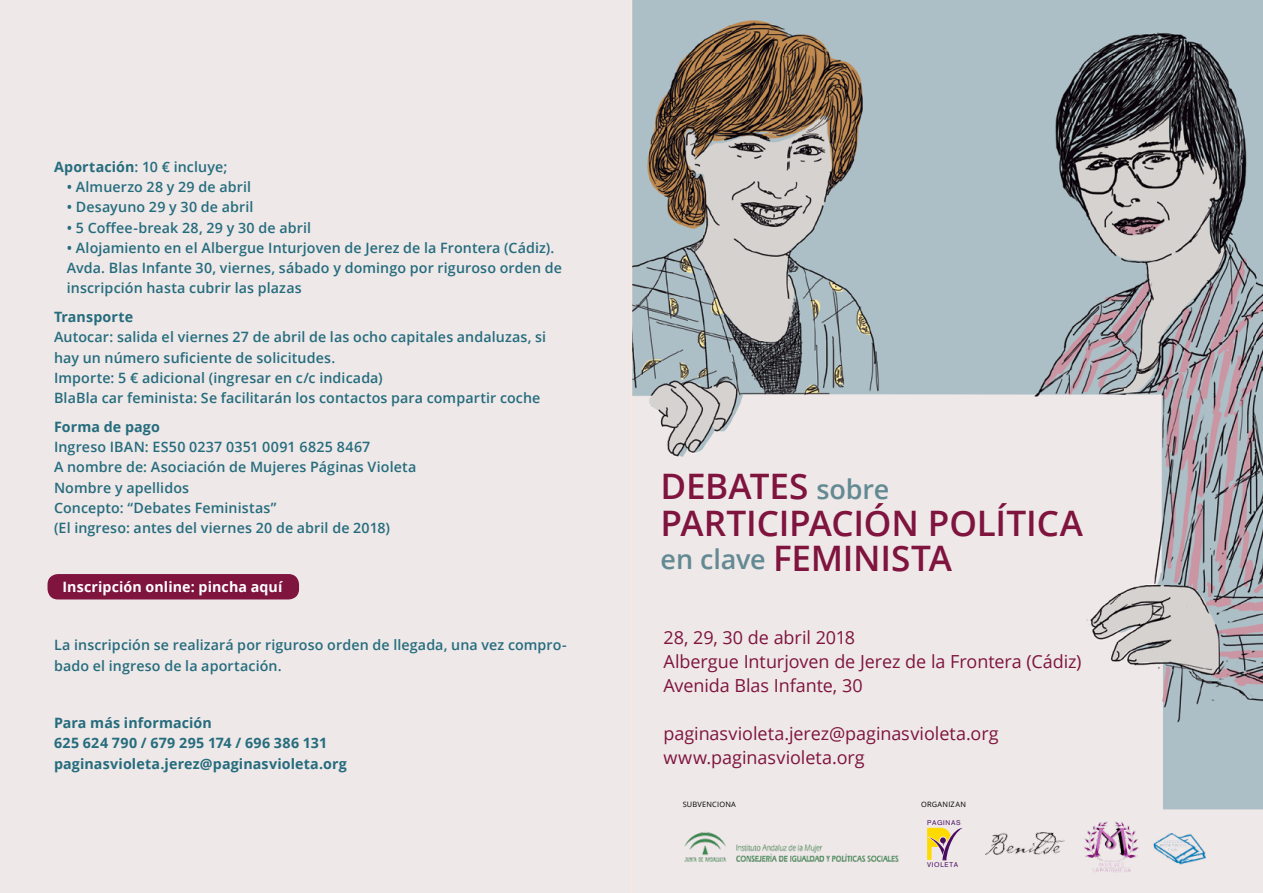
<style>
.page{position:relative;width:1263px;height:893px;background:#fff}
.page>*{position:absolute;margin:0;border:0;box-sizing:border-box;transform-origin:0 0}
.t1{font:600 35.1px/36.2px "Open Sans";letter-spacing:-.005em;color:#7f143e}
.t2{font:600 27px "Open Sans";color:#638a93}
.t3{font:18px/24px "Open Sans";letter-spacing:-.005em;color:#7f143e}
.t4{font:600 14.25px/20.2px "Open Sans";letter-spacing:.01em;color:#256c7d}
.t5{font:700 14.25px/20.2px "Open Sans";letter-spacing:.01em;color:#256c7d}
.t6{font:700 14.25px "Open Sans";letter-spacing:.005em;color:#fff}
.t7{font:7.35px "Open Sans";letter-spacing:.03em;color:#000}
.t8{font:6.75px "Akzidenz Grotesk BE";letter-spacing:.1em;color:#4a0c62}
.s1{font-weight:700}
.s2{font-size:27px;color:#638a93}
</style>
<div class="page">
<div style="left:0;top:0;width:632px;height:893px;background:#eee8e8"></div>
<div style="left:48px;top:574px;width:251px;height:25px;background:#7f143e;border-radius:10px"></div>
<svg style="left:632px;top:0;width:631px;height:893px;background:#c2c2c3"></svg>
<img style="left:676px;top:822px;width:232px;height:52px">
<svg style="left:927px;top:828px;width:35px;height:32px"></svg>
<img style="left:985px;top:833px;width:80px;height:22px">
<img style="left:1080px;top:814px;width:62px;height:62px">
<img style="left:1152px;top:830px;width:57px;height:39px">
<p class="t4" style="left:54px;top:156px;width:175px"><span class="s1">Aportación</span>: 10 € incluye;</p>
<p class="t4" style="left:67px;top:177px;width:186px">• Almuerzo 28 y 29 de abril</p>
<p class="t4" style="left:67px;top:197px;width:188px">• Desayuno 29 y 30 de abril</p>
<p class="t4" style="left:67px;top:217px;width:246px">• 5 Coffee-break 28, 29 y 30 de abril</p>
<p class="t4" style="left:67px;top:237px;width:497px">• Alojamiento en el Albergue Inturjoven de Jerez de la Frontera (Cádiz).<br>Avda. Blas Infante 30, viernes, sábado y domingo por riguroso orden de inscripción hasta cubrir las plazas</p>
<p class="t5" style="left:54px;top:307px;width:81px">Transporte</p>
<p class="t4" style="left:54px;top:327px;width:494px">Autocar: salida el viernes 27 de abril de las ocho capitales andaluzas, si hay un número suficiente de solicitudes.<br>Importe: 5 € adicional (ingresar en c/c indicada)<br>BlaBla car feminista: Se facilitarán los contactos para compartir coche</p>
<p class="t5" style="left:54px;top:416px;width:107px">Forma de pago</p>
<p class="t4" style="left:54px;top:437px;width:364px">Ingreso IBAN: ES50 0237 0351 0091 6825 8467<br>A nombre de: Asociación de Mujeres Páginas Violeta Nombre y apellidos<br>Concepto: “Debates Feministas”<br>(El ingreso: antes del viernes 20 de abril de 2018)</p>
<p class="t6" style="left:63px;top:576px;width:221px">Inscripción online: pincha aquí</p>
<p class="t4" style="left:54px;top:635px;width:514px">La inscripción se realizará por riguroso orden de llegada, una vez compro&shy;bado el ingreso de la aportación.</p>
<p class="t5" style="left:54px;top:712px;width:294px">Para más información<br>625 624 790 / 679 295 174 / 696 386 131 paginasvioleta.jerez@paginasvioleta.org</p>
<h1 class="t1" style="left:660px;top:467px;width:424px">Debates<br>PARTICIPACIÓN POLÍTICA <span class="s2">en clave</span> feminista</h1>
<h2 class="t2" style="left:816px;top:471px;width:75px">sobre</h2>
<p class="t3" style="left:663px;top:625px;width:420px">28, 29, 30 de abril 2018<br>Albergue Inturjoven de Jerez de la Frontera (Cádiz)<br>Avenida Blas Infante, 30</p>
<p class="t3" style="left:663px;top:721px;width:337px">paginasvioleta.jerez@paginasvioleta.org www.paginasvioleta.org</p>
<p class="t7" style="left:683px;top:799px;width:55px">SUBVENCIONA</p>
<p class="t7" style="left:921px;top:799px;width:46px">ORGANIZAN</p>
<p class="t8" style="left:927px;top:819px;width:35px">PAGINAS</p>
<p class="t8" style="left:927px;top:861px;width:32px">VIOLETA</p>
</div>
